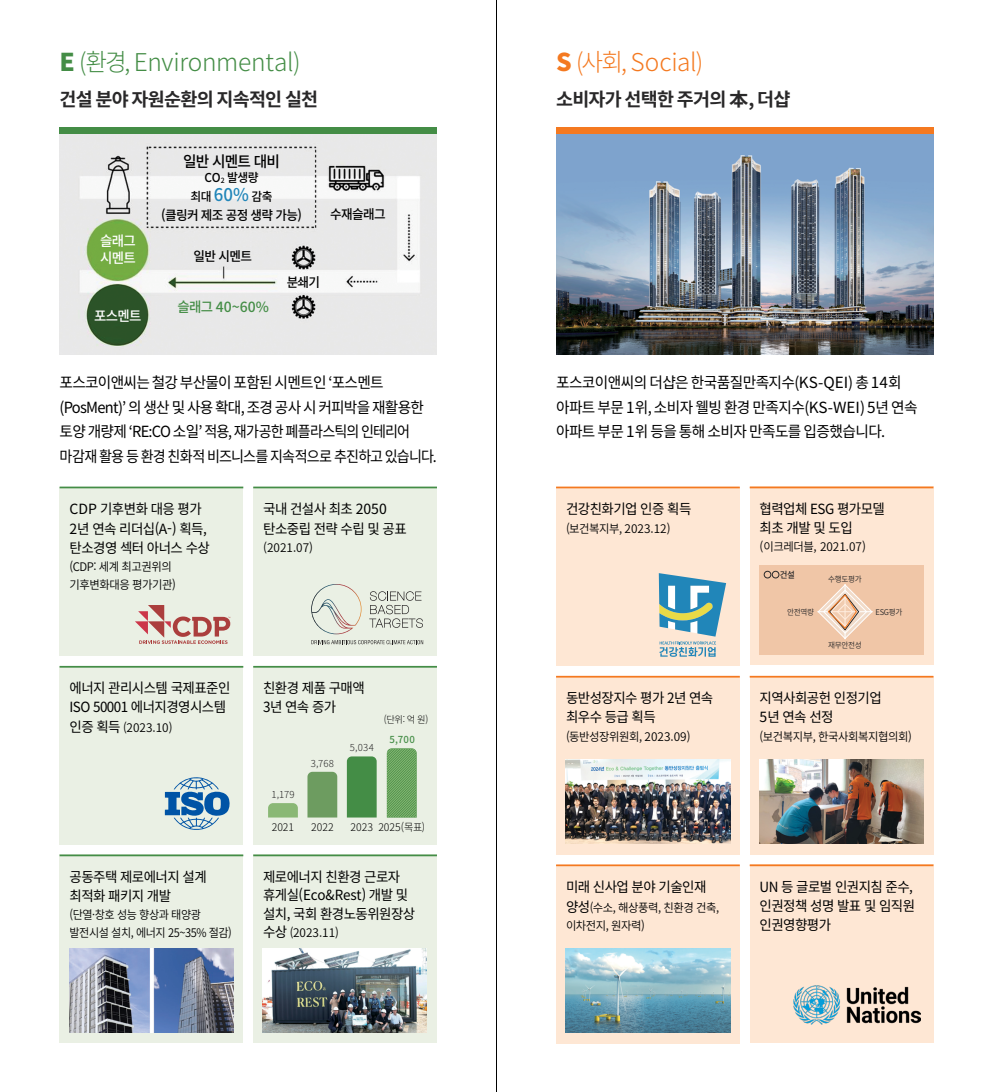
<style>
.page{position:relative;width:993px;height:1092px;background:#fff}
.page>*{position:absolute;margin:0;border:0;box-sizing:border-box;transform-origin:0 0}
.t1{font:300 24.5px "Noto Sans CJ Kkr";letter-spacing:-.015em;color:#448d46;scale:.96 1}
.t2{font:300 24.5px "Noto Sans CJ Kkr";letter-spacing:-.01em;color:#f47920;scale:.96 1}
.t3{font:700 18.55px "Noto Sans CJ Kkr";letter-spacing:-.04em;color:#292829}
.t4{font:15.4px/24.5px "Noto Sans CJ Kkr";letter-spacing:-.05em;color:#000;scale:.96 1}
.t5{font:500 15.4px "Noto Sans CJ Kkr";letter-spacing:-.05em;color:#000;scale:.96 1}
.t6{font:14px/19.2px "Noto Sans CJ Kkr";letter-spacing:-.04em;color:#000;scale:.96 1}
.t7{font:14px/19.2px "Noto Sans CJ Kkr";letter-spacing:-.04em;color:#000}
.t8{font:500 14px/17.5px "Noto Sans CJ Kkr";letter-spacing:-.05em;color:#fff;scale:.96 1}
.t9{font:500 14px "Noto Sans CJ Kkr";letter-spacing:-.025em;color:#448d46;scale:.96 1}
.t10{font:500 13.12px "Noto Sans CJ Kkr";letter-spacing:-.05em;color:#000;scale:.96 1}
.t11{font:500 12.25px/19.2px "Noto Sans CJ Kkr";letter-spacing:-.05em;color:#000;text-align:center;scale:.96 1}
.t12{font:600 11.9px/18.2px "Noto Sans CJ Kkr";letter-spacing:-.04em;color:#000;scale:.96 1}
.t13{font:600 11.9px/17.5px "Noto Sans CJ Kkr";letter-spacing:-.04em;color:#000;scale:.94 1}
.t14{font:600 11.9px "Noto Sans CJ Kkr";letter-spacing:-.02em;color:#000;scale:.96 1}
.t15{font:600 11.9px "Noto Sans CJ Kkr";letter-spacing:-.02em;color:#000}
.t16{font:600 11.9px "Noto Sans CJ Kkr";letter-spacing:-.04em;color:#000}
.t17{font:300 10.5px "Noto Sans CJ Kkr";color:#000}
.t18{font:300 9.62px "Noto Sans CJ Kkr";letter-spacing:.02em;color:#292829}
.t19{font:300 9.62px "Noto Sans CJ Kkr";color:#000;scale:.96 1}
.t20{font:500 9.62px "Noto Sans CJ Kkr";color:#448d46}
.t21{font:500 8.75px "Noto Sans CJ Kkr";color:#292829;scale:.96 1}
.t22{font:600 7.88px "Noto Sans CJ Kkr";letter-spacing:-.04em;color:#292829;scale:.96 1}
.s1{font-weight:900}
.s2{font-size:7.17px}
.s3{font-size:17.5px;color:#2186b9}
.s4{font-weight:400;font-size:14px}
</style>
<div class="page">
<img style="left:556px;top:134px;width:377px;height:221px">
<div style="left:556px;top:127px;width:377px;height:7px;background:#f47920"></div>
<div style="left:556px;top:487px;width:183px;height:179px;background:#fee7d4"></div>
<svg style="left:658px;top:573px;width:68px;height:83px"></svg>
<hr style="left:556px;top:486px;width:183px;height:2px;background:#f47920">
<div style="left:556px;top:865px;width:183px;height:178px;background:#fee7d4"></div>
<hr style="left:556px;top:864px;width:183px;height:2px;background:#f47920">
<div style="left:749px;top:486px;width:184px;height:179px;background:#fee7d4"></div>
<hr style="left:749px;top:486px;width:184px;height:2px;background:#f47920">
<div style="left:749px;top:864px;width:184px;height:179px;background:#fee7d4"></div>
<hr style="left:749px;top:864px;width:184px;height:2px;background:#f47920">
<div style="left:556px;top:675px;width:183px;height:179px;background:#fee7d4"></div>
<div style="left:749px;top:675px;width:184px;height:179px;background:#fee7d4"></div>
<hr style="left:556px;top:675px;width:183px;height:2px;background:#f47920">
<hr style="left:749px;top:675px;width:184px;height:2px;background:#f47920">
<div style="left:60px;top:487px;width:183px;height:169px;background:#eaf0e4"></div>
<div style="left:253px;top:487px;width:184px;height:169px;background:#eaf0e4"></div>
<svg style="left:135px;top:605px;width:95px;height:39px"></svg>
<svg style="left:369px;top:591px;width:54px;height:36px"></svg>
<svg style="left:311px;top:584px;width:50px;height:50px"></svg>
<svg style="left:311px;top:640px;width:112px;height:4px"></svg>
<hr style="left:60px;top:486px;width:183px;height:2px;background:#448d46">
<hr style="left:253px;top:486px;width:184px;height:2px;background:#448d46">
<div style="left:253px;top:666px;width:184px;height:178px;background:#eaf0e4"></div>
<hr style="left:253px;top:666px;width:184px;height:1px;background:#448d46">
<div style="left:60px;top:666px;width:183px;height:178px;background:#eaf0e4"></div>
<hr style="left:60px;top:666px;width:183px;height:1px;background:#448d46">
<div style="left:60px;top:854px;width:183px;height:189px;background:#eaf0e4"></div>
<hr style="left:60px;top:854px;width:183px;height:2px;background:#448d46">
<div style="left:253px;top:854px;width:184px;height:189px;background:#eaf0e4"></div>
<hr style="left:253px;top:854px;width:184px;height:2px;background:#448d46">
<img style="left:262px;top:948px;width:165px;height:84px">
<img style="left:69px;top:948px;width:164px;height:84px">
<img style="left:565px;top:948px;width:164px;height:84px">
<img style="left:565px;top:759px;width:164px;height:84px">
<img style="left:793px;top:985px;width:127px;height:39px">
<img style="left:759px;top:759px;width:164px;height:84px">
<svg style="left:165px;top:777px;width:65px;height:53px"></svg>
<svg style="left:268px;top:803px;width:30px;height:14px"></svg>
<div style="left:347px;top:756px;width:29px;height:61px;background:#448d46"></div>
<svg style="left:307px;top:771px;width:30px;height:46px"></svg>
<svg style="left:387px;top:748px;width:29px;height:69px"></svg>
<img style="left:60px;top:134px;width:377px;height:221px">
<div style="left:60px;top:127px;width:377px;height:7px;background:#448d46"></div>
<div style="left:759px;top:565px;width:164px;height:90px;background:#f0c6a7"></div>
<svg style="left:817px;top:584px;width:55px;height:55px"></svg>
<div style="left:763px;top:571px;width:8px;height:7px;border:1px solid #292829;border-radius:50%"></div>
<div style="left:771px;top:571px;width:8px;height:7px;border:1px solid #292829;border-radius:50%"></div>
<hr style="left:496px;top:0;width:1px;height:1091px;background:#000">
<h1 class="t1" style="left:60px;top:48px;width:252px"><span class="s1">E</span> (환경, Environmental)</h1>
<h2 class="t3" style="left:60px;top:89px;width:260px">건설 분야 자원순환의 지속적인 실천</h2>
<p class="t8" style="left:100px;top:232px;width:39px">슬래그 시멘트</p>
<p class="t8" style="left:94px;top:307px;width:51px">포스멘트</p>
<p class="t5" style="left:183px;top:153px;width:103px">일반 시멘트 대비</p>
<p class="t10" style="left:161px;top:207px;width:148px">(클링커 제조 공정 생략 가능)</p>
<p class="t10" style="left:193px;top:248px;width:62px">일반 시멘트</p>
<p class="t11" style="left:190px;top:168px;width:87px">CO<span class="s2">2</span> 발생량<br>최대 <span class="s3">60%</span> 감축</p>
<p class="t9" style="left:177px;top:299px;width:97px">슬래그 40~60%</p>
<p class="t10" style="left:286px;top:274px;width:36px">분쇄기</p>
<p class="t10" style="left:330px;top:206px;width:59px">수재슬래그</p>
<p class="t4" style="left:60px;top:370px;width:394px">포스코이앤씨는 철강 부산물이 포함된 시멘트인 ‘포스멘트 (PosMent)’ 의 생산 및 사용 확대, 조경 공사 시 커피박을 재활용한 토양 개량제 ‘RE:CO 소일’ 적용, 재가공한 폐플라스틱의 인테리어 마감재 활용 등 환경 친화적 비즈니스를 지속적으로 추진하고 있습니다.</p>
<p class="t7" style="left:69px;top:500px;width:142px">CDP 기후변화 대응 평가<br>2년 연속 리더십(A-) 획득, 탄소경영 섹터 아너스 수상</p>
<p class="t12" style="left:69px;top:558px;width:112px;line-height:17.5px">(CDP: 세계 최고권위의 기후변화대응 평가기관)</p>
<p class="t6" style="left:263px;top:500px;width:151px">국내 건설사 최초 2050 탄소중립 전략 수립 및 공표</p>
<p class="t16" style="left:263px;top:541px;width:51px">(2021.07)</p>
<p class="t6" style="left:69px;top:678px;width:169px">에너지 관리시스템 국제표준인<br>ISO 50001 에너지경영시스템</p>
<p class="t12" style="left:69px;top:718px;width:109px"><span class="s4">인증 획득</span> (2023.10)</p>
<p class="t6" style="left:69px;top:867px;width:144px">공동주택 제로에너지 설계 최적화 패키지 개발</p>
<p class="t13" style="left:69px;top:906px;width:174px">(단열·창호 성능 향상과 태양광 발전시설 설치, 에너지 25~35% 절감)</p>
<p class="t6" style="left:263px;top:678px;width:107px">친환경 제품 구매액<br>3년 연속 증가</p>
<p class="t18" style="left:271px;top:789px;width:25px">1,179</p>
<p class="t18" style="left:310px;top:757px;width:25px">3,768</p>
<p class="t18" style="left:349px;top:742px;width:26px">5,034</p>
<p class="t19" style="left:384px;top:714px;width:48px">(단위: 억 원)</p>
<p class="t20" style="left:389px;top:734px;width:27px">5,700</p>
<p class="t17" style="left:272px;top:820px;width:24px">2021</p>
<p class="t17" style="left:311px;top:820px;width:24px">2022</p>
<p class="t17" style="left:350px;top:820px;width:76px">2023 2025(목표)</p>
<p class="t6" style="left:263px;top:867px;width:160px;line-height:18.4px">제로에너지 친환경 근로자 휴게실(Eco&amp;Rest) 개발 및 설치, 국회 환경노동위원장상</p>
<p class="t12" style="left:263px;top:923px;width:80px"><span class="s4">수상</span> (2023.11)</p>
<h1 class="t2" style="left:556px;top:48px;width:155px"><span class="s1">S</span> (사회, Social)</h1>
<h2 class="t3" style="left:556px;top:89px;width:236px">소비자가 선택한 주거의 本, 더샵</h2>
<p class="t4" style="left:556px;top:370px;width:378px">포스코이앤씨의 더샵은 한국품질만족지수(KS-QEI) 총 14회 아파트 부문 1위, 소비자 웰빙 환경 만족지수(KS-WEI) 5년 연속 아파트 부문 1위 등을 통해 소비자 만족도를 입증했습니다.</p>
<p class="t6" style="left:566px;top:500px;width:132px">건강친화기업 인증 획득</p>
<p class="t14" style="left:566px;top:521px;width:110px">(보건복지부, 2023.12)</p>
<p class="t6" style="left:566px;top:688px;width:155px">동반성장지수 평가 2년 연속 최우수 등급 획득</p>
<p class="t12" style="left:566px;top:727px;width:131px">(동반성장위원회, 2023.09)</p>
<p class="t6" style="left:759px;top:499px;width:132px">협력업체 ESG 평가모델 최초 개발 및 도입</p>
<p class="t15" style="left:759px;top:540px;width:108px">(이크레더블, 2021.07)</p>
<p class="t21" style="left:779px;top:569px;width:17px">건설</p>
<p class="t22" style="left:787px;top:607px;width:30px">안전역량</p>
<p class="t22" style="left:828px;top:574px;width:36px">수행도평가</p>
<p class="t22" style="left:827px;top:640px;width:36px">재무안전성</p>
<p class="t22" style="left:875px;top:607px;width:29px">ESG평가</p>
<p class="t6" style="left:759px;top:688px;width:129px">지역사회공헌 인정기업<br>5년 연속 선정</p>
<p class="t12" style="left:759px;top:727px;width:160px">(보건복지부, 한국사회복지협의회)</p>
<p class="t6" style="left:566px;top:877px;width:148px">미래 신사업 분야 기술인재</p>
<p class="t12" style="left:566px;top:898px;width:161px"><span class="s4">양성</span>(수소, 해상풍력, 친환경 건축, 이차전지, 원자력)</p>
<p class="t6" style="left:759px;top:877px;width:163px">UN 등 글로벌 인권지침 준수, 인권정책 성명 발표 및 임직원 인권영향평가</p>
</div>
